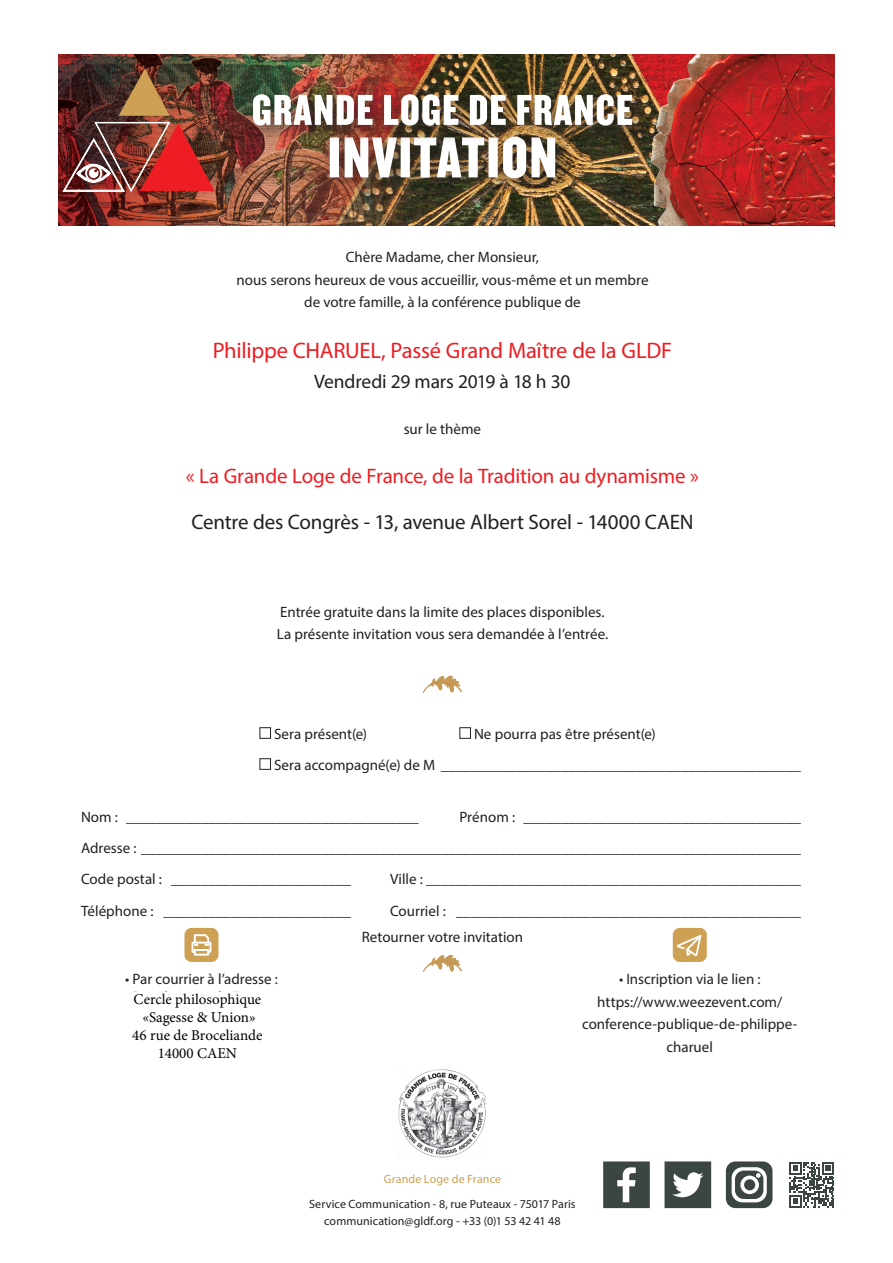
<style>
.page{position:relative;width:893px;height:1263px;background:#fff}
.page>*{position:absolute;margin:0;border:0;box-sizing:border-box;transform-origin:0 0}
.t1{font:22.5px "Myriad Pro";letter-spacing:-.01em;color:#ee1d23}
.t2{font:21px "Myriad Pro";letter-spacing:-.005em;color:#ee1d23}
.t3{font:21px "Myriad Pro";letter-spacing:-.01em;color:#231f20}
.t4{font:19.5px "Myriad Pro";letter-spacing:-.01em;color:#231f20}
.t5{font:15px/22.5px "Myriad Pro";color:#231f20;text-align:center}
.t6{font:15px/18px "Minion Pro";color:#000;text-align:center}
.t7{font:12px/16.5px "Myriad Pro";letter-spacing:.005em;color:#231f20;text-align:center}
.t8{font:12px "Myriad Pro";letter-spacing:.01em;color:#cda054}
</style>
<div class="page">
<img style="left:59px;top:54px;width:775px;height:172px">
<svg style="left:119px;top:68px;width:51px;height:48px;background:#90683d"></svg>
<img style="left:63px;top:122px;width:152px;height:69px">
<div style="left:321px;top:129px;width:254px;height:69px;background:#231f20;opacity:.65"></div>
<img style="left:330px;top:145px;width:225px;height:33px">
<div style="left:245px;top:86px;width:407px;height:59px;background:#231f20;opacity:.65"></div>
<img style="left:253px;top:94px;width:379px;height:32px">
<svg style="left:423px;top:676px;width:39px;height:17px"></svg>
<div style="left:260px;top:727px;width:11px;height:12px;border:1px solid #231f20"></div>
<div style="left:459px;top:727px;width:12px;height:12px;border:1px solid #231f20"></div>
<div style="left:260px;top:758px;width:11px;height:12px;border:1px solid #231f20"></div>
<div style="left:184px;top:928px;width:34px;height:34px;background:#cda054;border-radius:7px"></div>
<svg style="left:191px;top:934px;width:21px;height:22px"></svg>
<svg style="left:423px;top:955px;width:39px;height:17px"></svg>
<div style="left:673px;top:928px;width:34px;height:34px;background:#cda054;border-radius:7px"></div>
<svg style="left:677px;top:935px;width:24px;height:21px"></svg>
<img style="left:398px;top:1069px;width:89px;height:89px">
<svg style="left:789px;top:1162px;width:45px;height:45px"></svg>
<svg style="left:603px;top:1161px;width:47px;height:47px;background:#5b6361"></svg>
<svg style="left:664px;top:1161px;width:47px;height:47px"></svg>
<div style="left:726px;top:1161px;width:46px;height:47px;background:#3b4542;border-radius:10px"></div>
<svg style="left:732px;top:1167px;width:35px;height:35px"></svg>
<p class="t5" style="left:236px;top:246px;width:414px">Chère Madame, cher Monsieur,<br>nous serons heureux de vous accueillir, vous-même et un membre de votre famille, à la conférence publique de</p>
<h1 class="t1" style="left:213px;top:337px;width:461px">Philippe CHARUEL, Passé Grand Maître de la GLDF</h1>
<h3 class="t4" style="left:314px;top:370px;width:258px">Vendredi 29 mars 2019 à 18 h 30</h3>
<p class="t5" style="left:404px;top:418px;width:79px">sur le thème</p>
<h2 class="t2" style="left:186px;top:463px;width:514px">« La Grande Loge de France, de la Tradition au dynamisme »</h2>
<h2 class="t3" style="left:191px;top:509px;width:504px">Centre des Congrès - 13, avenue Albert Sorel - 14000 CAEN</h2>
<p class="t5" style="left:277px;top:600px;width:333px;text-align:left">Entrée gratuite dans la limite des places disponibles.<br>La présente invitation vous sera demandée à l’entrée.</p>
<p class="t5" style="left:274px;top:718px;width:528px;line-height:31px;text-align:left;text-indent:200px">Ne pourra pas être présent(e)<br>Sera accompagné(e) de M ________________________________________________</p>
<p class="t5" style="left:81px;top:805px;width:339px">Nom : _______________________________________</p>
<p class="t5" style="left:274px;top:722px;width:95px">Sera présent(e)</p>
<p class="t5" style="left:81px;top:801px;width:721px;line-height:31px;text-align:justify;text-indent:378px">Prénom : _____________________________________ Adresse : ________________________________________________________________________________________ Code postal : ________________________</p>
<p class="t5" style="left:390px;top:867px;width:412px">Ville : __________________________________________________</p>
<p class="t5" style="left:81px;top:899px;width:271px">Téléphone : _________________________</p>
<p class="t5" style="left:390px;top:899px;width:412px">Courriel : ______________________________________________</p>
<p class="t5" style="left:125px;top:970px;width:154px;line-height:18px">• Par courrier à l’adresse :<br>Grande Loge de France<br>Service Communication<br>8, rue Puteaux<br>75017 PARIS</p>
<p class="t6" style="left:132px;top:990px;width:132px">Cercle philosophique «Sagesse &amp; Union»<br>46 rue de Broceliande<br>14000 CAEN</p>
<p class="t5" style="left:362px;top:925px;width:163px">Retourner votre invitation</p>
<p class="t5" style="left:582px;top:968px;width:217px">• Inscription via le lien : https://www.weezevent.com/ conference-publique-de-philippe&shy;charuel</p>
<p class="t8" style="left:384px;top:1171px;width:119px">Grande Loge de France</p>
<p class="t7" style="left:309px;top:1195px;width:268px">Service Communication - 8, rue Puteaux - 75017 Paris communication@gldf.org - +33 (0)1 53 42 41 48</p>
</div>
